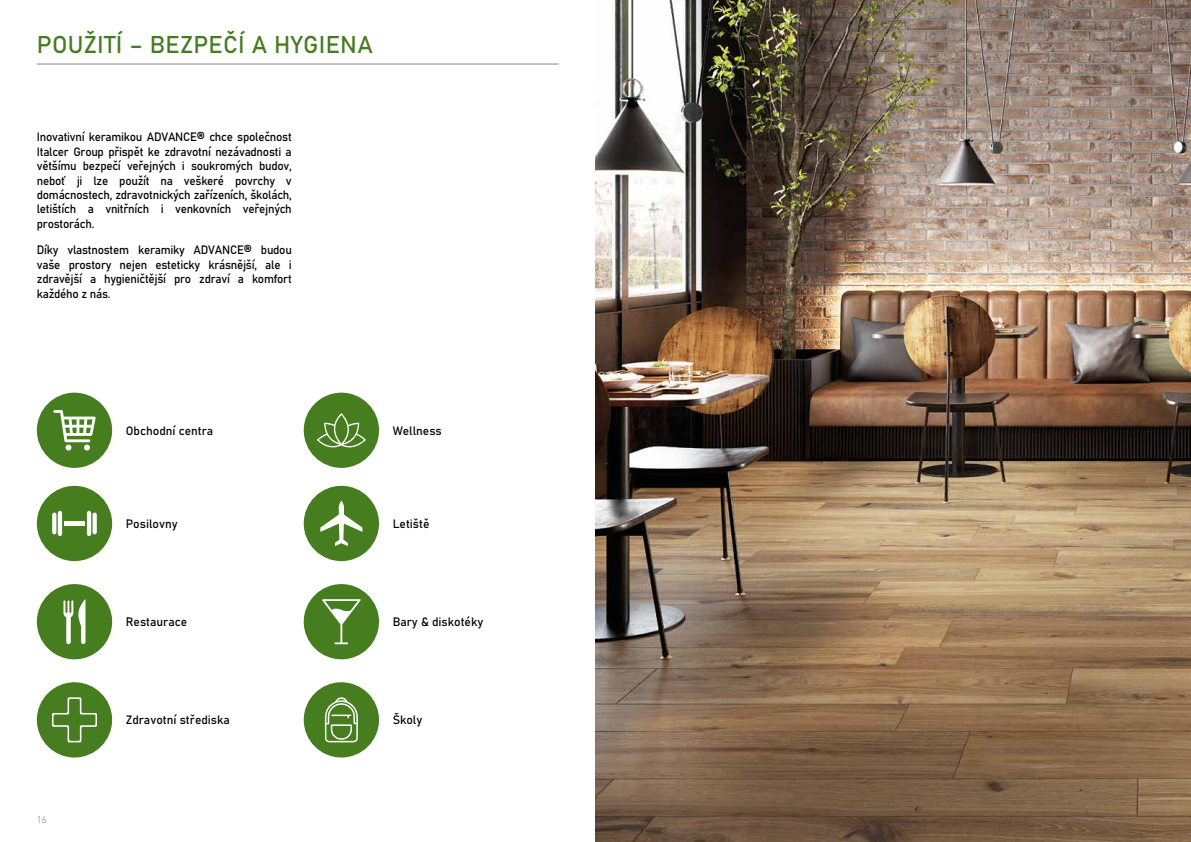
<style>
.page{position:relative;width:1191px;height:842px;background:#fff}
.page>*{position:absolute;margin:0;border:0;box-sizing:border-box;transform-origin:0 0}
.t1{font:24px "Bahnschrift";letter-spacing:.01em;color:#457c1f}
.t2{font:12px/14.4px "Bahnschrift";letter-spacing:-.02em;color:#000;text-align:justify}
.t3{font:12px "Bahnschrift";color:#000}
.t4{font:300 10px "DIN2014";color:#878787}
</style>
<div class="page">
<div style="left:37px;top:584px;width:75px;height:75px;background:#457d1f;border-radius:50%"></div>
<svg style="left:63px;top:599px;width:22px;height:45px"></svg>
<div style="left:304px;top:584px;width:75px;height:75px;background:#457d1f;border-radius:50%"></div>
<svg style="left:322px;top:599px;width:39px;height:45px"></svg>
<div style="left:304px;top:682px;width:75px;height:75px;background:#457d1f;border-radius:50%"></div>
<svg style="left:325px;top:697px;width:33px;height:45px"></svg>
<div style="left:37px;top:682px;width:75px;height:75px;background:#457d1f;border-radius:50%"></div>
<svg style="left:52px;top:697px;width:45px;height:45px"></svg>
<div style="left:37px;top:393px;width:75px;height:75px;background:#457d1f;border-radius:50%"></div>
<svg style="left:53px;top:410px;width:43px;height:40px"></svg>
<div style="left:304px;top:393px;width:75px;height:75px;background:#457d1f;border-radius:50%"></div>
<svg style="left:317px;top:413px;width:49px;height:34px"></svg>
<div style="left:304px;top:486px;width:75px;height:75px;background:#457d1f;border-radius:50%"></div>
<svg style="left:320px;top:501px;width:42px;height:45px"></svg>
<div style="left:37px;top:486px;width:75px;height:75px;background:#457d1f;border-radius:50%"></div>
<hr style="left:58px;top:511px;width:4px;height:25px;background:#fff;border-radius:2px">
<hr style="left:87px;top:511px;width:4px;height:25px;background:#fff;border-radius:2px">
<svg style="left:52px;top:513px;width:4px;height:21px"></svg>
<div style="left:92px;top:513px;width:5px;height:21px;background:#fff;border-radius:2px"></div>
<div style="left:64px;top:521px;width:21px;height:5px;background:#fff"></div>
<img style="left:595px;top:0;width:596px;height:842px">
<hr style="left:37px;top:64px;width:521px;height:1px;background:#878787">
<h1 class="t1" style="left:37px;top:26px;width:337px">POUŽITÍ – BEZPEČÍ A HYGIENA</h1>
<p class="t2" style="left:37px;top:129px;width:256px">Inovativní keramikou ADVANCE® chce společnost Italcer Group přispět ke zdravotní nezávadnosti a většímu bezpečí veřejných i soukromých budov, neboť ji lze použít na veškeré povrchy v domácnostech, zdravotnických zařízeních, školách, letištích a vnitřních i venkovních veřejných prostorách.</p>
<p class="t2" style="left:37px;top:242px;width:256px">Díky vlastnostem keramiky ADVANCE® budou vaše prostory nejen esteticky krásnější, ale i zdravější a hygieničtější pro zdraví a komfort každého z nás.</p>
<p class="t3" style="left:126px;top:421px;width:89px">Obchodní centra</p>
<p class="t3" style="left:393px;top:421px;width:51px">Wellness</p>
<p class="t3" style="left:126px;top:515px;width:53px">Posilovny</p>
<p class="t3" style="left:393px;top:515px;width:38px">Letiště</p>
<p class="t3" style="left:126px;top:613px;width:63px">Restaurace</p>
<p class="t3" style="left:393px;top:613px;width:92px">Bary &amp; diskotéky</p>
<p class="t4" style="left:37px;top:813px;width:11px">16</p>
<p class="t3" style="left:126px;top:711px;width:106px">Zdravotní střediska</p>
<p class="t2" style="left:393px;top:712px;width:31px">Školy</p>
</div>
